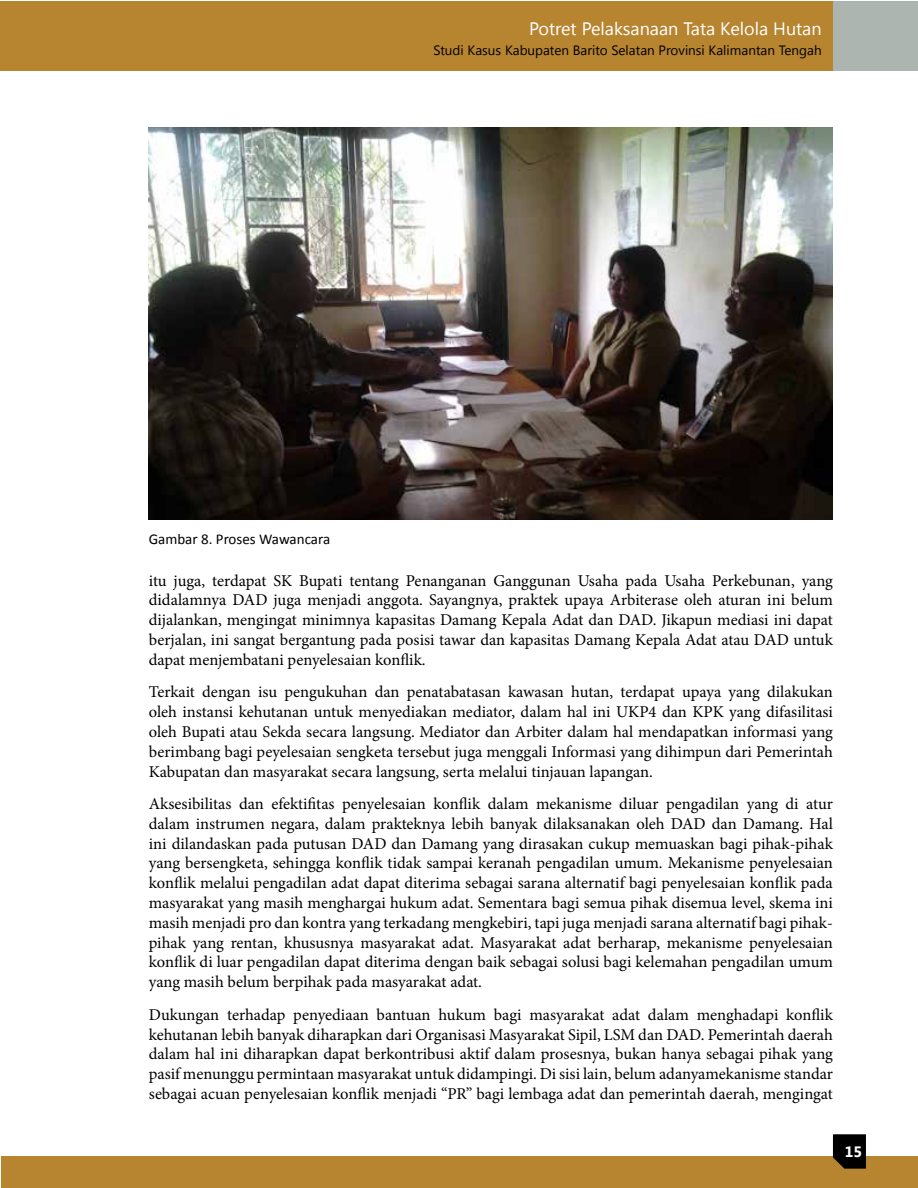
<style>
.page{position:relative;width:918px;height:1188px;background:#fff}
.page>*{position:absolute;margin:0;border:0;box-sizing:border-box;transform-origin:0 0}
.t1{font:18px "Segoe UI";color:#fff}
.t2{font:16.5px/19.8px "Minion Pro";color:#000;text-align:justify}
.t3{font:15px "Calibri";color:#000}
.t4{font:700 15px "Segoe UI";color:#fff}
.t5{font:13.5px "Segoe UI";color:#000}
</style>
<div class="page">
<div style="left:178px;top:1px;width:740px;height:69px;background:#acb5af"></div>
<div style="left:1px;top:1px;width:832px;height:69px;background:#b78430"></div>
<hr style="left:0;top:1px;width:1px;height:69px;background:#b78430">
<div style="left:1px;top:1157px;width:917px;height:31px;background:#b78430"></div>
<svg style="left:833px;top:1134px;width:33px;height:35px"></svg>
<img style="left:149px;top:128px;width:684px;height:391px">
<p class="t1" style="left:529px;top:16px;width:294px">Potret Pelaksanaan Tata Kelola Hutan</p>
<p class="t5" style="left:434px;top:41px;width:389px">Studi Kasus Kabupaten Barito Selatan Provinsi Kalimantan Tengah</p>
<p class="t3" style="left:149px;top:530px;width:183px">Gambar 8. Proses Wawancara</p>
<p class="t2" style="left:149px;top:570px;width:686px">itu juga, terdapat SK Bupati tentang Penanganan Ganggunan Usaha pada Usaha Perkebunan, yang didalamnya DAD juga menjadi anggota. Sayangnya, praktek upaya Arbiterase oleh aturan ini belum dijalankan, mengingat minimnya kapasitas Damang Kepala Adat dan DAD. Jikapun mediasi ini dapat berjalan, ini sangat bergantung pada posisi tawar dan kapasitas Damang Kepala Adat atau DAD untuk dapat menjembatani penyelesaian konflik.</p>
<p class="t2" style="left:149px;top:682px;width:686px">Terkait dengan isu pengukuhan dan penatabatasan kawasan hutan, terdapat upaya yang dilakukan oleh instansi kehutanan untuk menyediakan mediator, dalam hal ini UKP4 dan KPK yang difasilitasi oleh Bupati atau Sekda secara langsung. Mediator dan Arbiter dalam hal mendapatkan informasi yang berimbang bagi peyelesaian sengketa tersebut juga menggali Informasi yang dihimpun dari Pemerintah Kabupatan dan masyarakat secara langsung, serta melalui tinjauan lapangan.</p>
<p class="t2" style="left:149px;top:794px;width:686px">Aksesibilitas dan efektifitas penyelesaian konflik dalam mekanisme diluar pengadilan yang di atur dalam instrumen negara, dalam prakteknya lebih banyak dilaksanakan oleh DAD dan Damang. Hal ini dilandaskan pada putusan DAD dan Damang yang dirasakan cukup memuaskan bagi pihak-pihak yang bersengketa, sehingga konflik tidak sampai keranah pengadilan umum. Mekanisme penyelesaian konflik melalui pengadilan adat dapat diterima sebagai sarana alternatif bagi penyelesaian konflik pada masyarakat yang masih menghargai hukum adat. Sementara bagi semua pihak disemua level, skema ini masih menjadi pro dan kontra yang terkadang mengkebiri, tapi juga menjadi sarana alternatif bagi pihak&shy;pihak yang rentan, khususnya masyarakat adat. Masyarakat adat berharap, mekanisme penyelesaian konflik di luar pengadilan dapat diterima dengan baik sebagai solusi bagi kelemahan pengadilan umum yang masih belum berpihak pada masyarakat adat.</p>
<p class="t2" style="left:149px;top:1005px;width:686px">Dukungan terhadap penyediaan bantuan hukum bagi masyarakat adat dalam menghadapi konflik kehutanan lebih banyak diharapkan dari Organisasi Masyarakat Sipil, LSM dan DAD. Pemerintah daerah dalam hal ini diharapkan dapat berkontribusi aktif dalam prosesnya, bukan hanya sebagai pihak yang pasif menunggu permintaan masyarakat untuk didampingi. Di sisi lain, belum adanyamekanisme standar sebagai acuan penyelesaian konflik menjadi “PR” bagi lembaga adat dan pemerintah daerah, mengingat</p>
<p class="t4" style="left:845px;top:1141px;width:19px">15</p>
</div>
